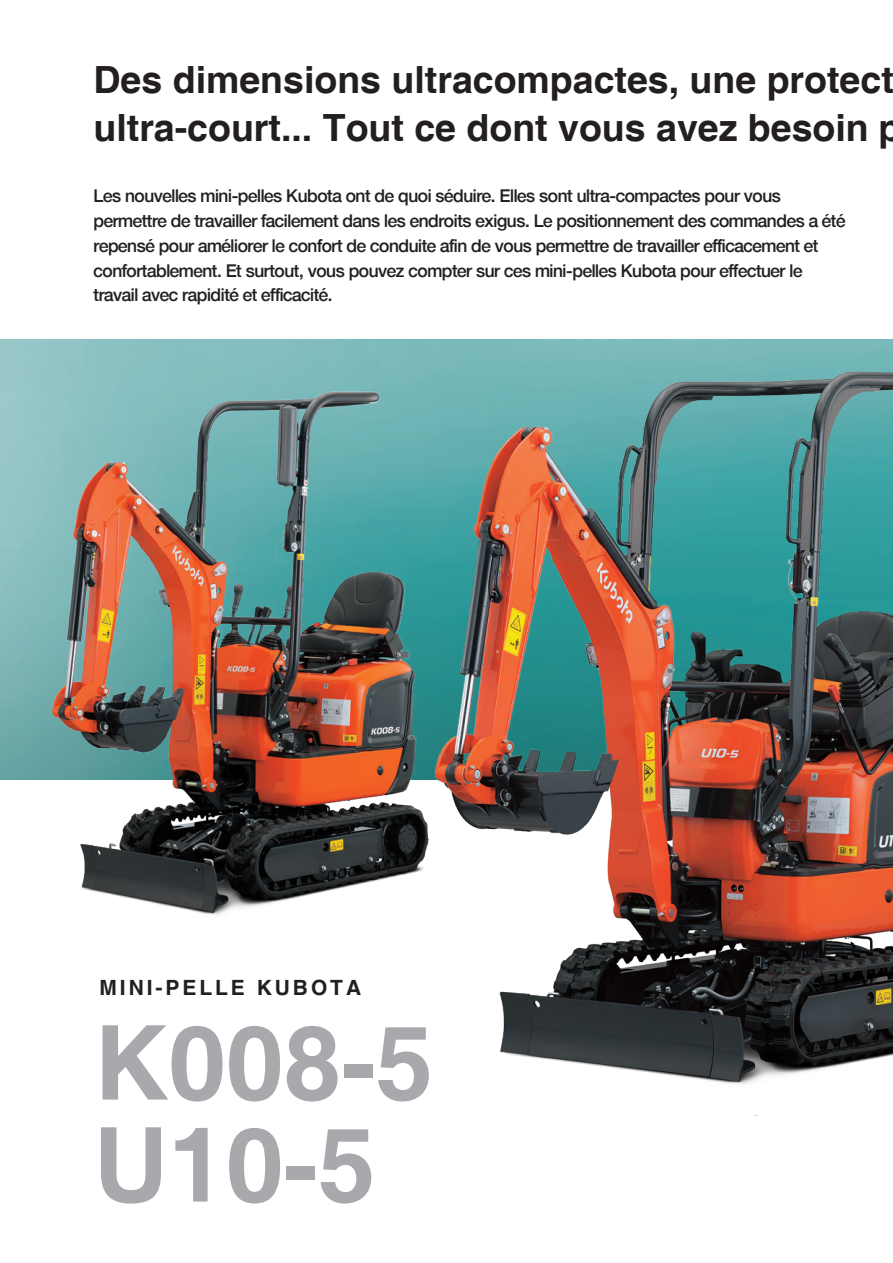
<style>
.page{position:relative;width:893px;height:1263px;background:#fff}
.page>*{position:absolute;margin:0;border:0;box-sizing:border-box;transform-origin:0 0}
.t1{font:700 103.5px "Helvetica";color:#a8a9ad}
.t2{font:700 37.5px/48px "Helvetica";color:#231f20}
.ノーマル{font:700 21px "Helvetica";letter-spacing:.14em;color:#231f20}
.t3{font:500 18px/24.8px "Helvetica";letter-spacing:-.02em;color:#231f20}
</style>
<div class="page">
<img style="left:0;top:339px;width:893px;height:440px">
<img style="left:27px;top:376px;width:395px;height:539px">
<img style="left:422px;top:360px;width:471px;height:724px">
<p class="t2" style="left:94px;top:58px;width:809px">Des dimensions ultracompactes, une protect ultra-court... Tout ce dont vous avez besoin p</p>
<p class="t3" style="left:94px;top:184px;width:753px">Les nouvelles mini-pelles Kubota ont de quoi séduire. Elles sont ultra-compactes pour vous permettre de travailler facilement dans les endroits exigus. Le positionnement des commandes a été repensé pour améliorer le confort de conduite afin de vous permettre de travailler efficacement et confortablement. Et surtout, vous pouvez compter sur ces mini-pelles Kubota pour effectuer le travail avec rapidité et efficacité.</p>
<p class="ノーマル" style="left:99px;top:975px;width:263px">MINI-PELLE KUBOTA</p>
<p class="t1" style="left:94px;top:1000px;width:341px">K008-5</p>
<p class="t1" style="left:94px;top:1102px;width:283px">U10-5</p>
</div>
